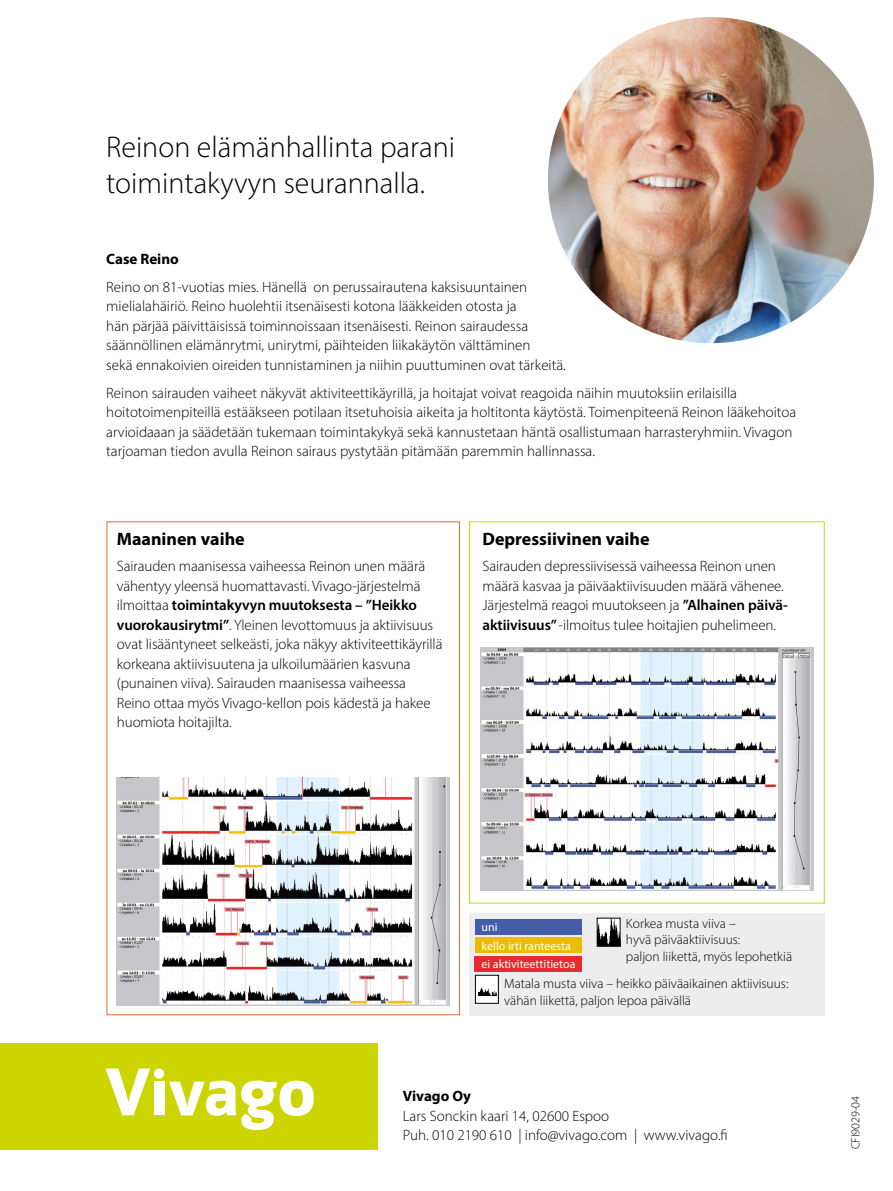
<style>
.page{position:relative;width:893px;height:1191px;background:#fff}
.page>*{position:absolute;margin:0;border:0;box-sizing:border-box;transform-origin:0 0}
.t1{font:300 30px/36px "Myriad Pro";color:#000}
.t2{font:700 18px "Myriad Pro";color:#000}
.t3{font:300 15px/19.5px "Myriad Pro";color:#000}
.t4{font:700 15px "Myriad Pro";color:#000}
.t5{font:300 13.5px/16.5px "Myriad Pro";color:#000}
.t6{font:12px/18.5px "Myriad Pro";color:#fff}
.t7{font:300 12px "Myriad Pro";color:#000}
.s1{font-weight:600}
</style>
<div class="page">
<div style="left:469px;top:913px;width:356px;height:102px;background:#ededed"></div>
<img style="left:548px;top:17px;width:326px;height:326px;border-radius:163px">
<img style="left:481px;top:647px;width:332px;height:244px">
<img style="left:117px;top:777px;width:332px;height:228px">
<div style="left:0;top:1043px;width:378px;height:106px;background:#cdd500"></div>
<div style="left:154px;top:1068px;width:10px;height:10px;background:#fff;border-radius:50%"></div>
<div style="left:154px;top:1081px;width:10px;height:34px;background:#fff"></div>
<svg style="left:169px;top:1080px;width:145px;height:50px"></svg>
<svg style="left:106px;top:1068px;width:44px;height:47px"></svg>
<div style="left:475px;top:919px;width:107px;height:15px;background:#455da8"></div>
<div style="left:475px;top:937px;width:107px;height:16px;background:#ebbc00"></div>
<div style="left:474px;top:956px;width:108px;height:15px;background:#e62a2f"></div>
<img style="left:599px;top:920px;width:19px;height:24px">
<div style="left:597px;top:918px;width:23px;height:28px;border:1px solid #000"></div>
<div style="left:475px;top:975px;width:23px;height:28px;background:#fff"></div>
<img style="left:479px;top:987px;width:17px;height:10px">
<div style="left:475px;top:975px;width:24px;height:28px;border:1px solid #000"></div>
<h1 class="t1" style="left:106px;top:129px;width:350px">Reinon elämänhallinta parani toimintakyvyn seurannalla.</h1>
<p class="t4" style="left:106px;top:249px;width:74px">Case Reino</p>
<p class="t3" style="left:106px;top:277px;width:461px">Reino on 81-vuotias mies. Hänellä on perussairautena kaksisuuntainen mielialahäiriö. Reino huolehtii itsenäisesti kotona lääkkeiden otosta ja<br>hän pärjää päivittäisissä toiminnoissaan itsenäisesti. Reinon sairaudessa säännöllinen elämänrytmi, unirytmi, päihteiden liikakäytön välttäminen<br>sekä ennakoivien oireiden tunnistaminen ja niihin puuttuminen ovat tärkeitä.</p>
<p class="t3" style="left:106px;top:383px;width:691px">Reinon sairauden vaiheet näkyvät aktiviteettikäyrillä, ja hoitajat voivat reagoida näihin muutoksiin erilaisilla hoitotoimenpiteillä estääkseen potilaan itsetuhoisia aikeita ja holtitonta käytöstä. Toimenpiteenä Reinon lääkehoitoa arvioidaaan ja säädetään tukemaan toimintakykyä sekä kannustetaan häntä osallistumaan harrasteryhmiin. Vivagon tarjoaman tiedon avulla Reinon sairaus pystytään pitämään paremmin hallinnassa.</p>
<p class="t2" style="left:117px;top:527px;width:129px">Maaninen vaihe</p>
<p class="t2" style="left:482px;top:527px;width:169px">Depressiivinen vaihe</p>
<p class="t3" style="left:117px;top:556px;width:327px">Sairauden maanisessa vaiheessa Reinon unen määrä vähentyy yleensä huomattavasti. Vivago-järjestelmä ilmoittaa <span class="s1">toimintakyvyn muutoksesta – ”Heikko vuorokausirytmi”</span>. Yleinen levottomuus ja aktiivisuus ovat lisääntyneet selkeästi, joka näkyy aktiviteettikäyrillä korkeana aktiivisuutena ja ulkoilumäärien kasvuna (punainen viiva). Sairauden maanisessa vaiheessa Reino ottaa myös Vivago-kellon pois kädestä ja hakee huomiota hoitajilta.</p>
<p class="t3" style="left:482px;top:556px;width:307px">Sairauden depressiivisessä vaiheessa Reinon unen määrä kasvaa ja päiväaktiivisuuden määrä vähenee.<br>Järjestelmä reagoi muutokseen ja <span class="s1">”Alhainen päivä&shy;aktiivisuus”</span> -ilmoitus tulee hoitajien puhelimeen.</p>
<p class="t6" style="left:482px;top:917px;width:95px">uni<br>kello irti ranteesta ei aktiviteettitietoa</p>
<p class="t5" style="left:626px;top:915px;width:168px">Korkea musta viiva –<br>hyvä päiväaktiivisuus:<br>paljon liikettä, myös lepohetkiä</p>
<p class="t5" style="left:504px;top:975px;width:286px">Matala musta viiva – heikko päiväaikainen aktiivisuus: vähän liikettä, paljon lepoa päivällä</p>
<p class="t4" style="left:403px;top:1086px;width:70px">Vivago Oy</p>
<p class="t3" style="left:403px;top:1105px;width:326px">Lars Sonckin kaari 14, 02600 Espoo<br>Puh. 010 2190 610 | info@vivago.com | www.vivago.fi</p>
<p class="t7" style="left:848px;top:1149px;width:55px;rotate:-90deg">CFI9029-04</p>
</div>
